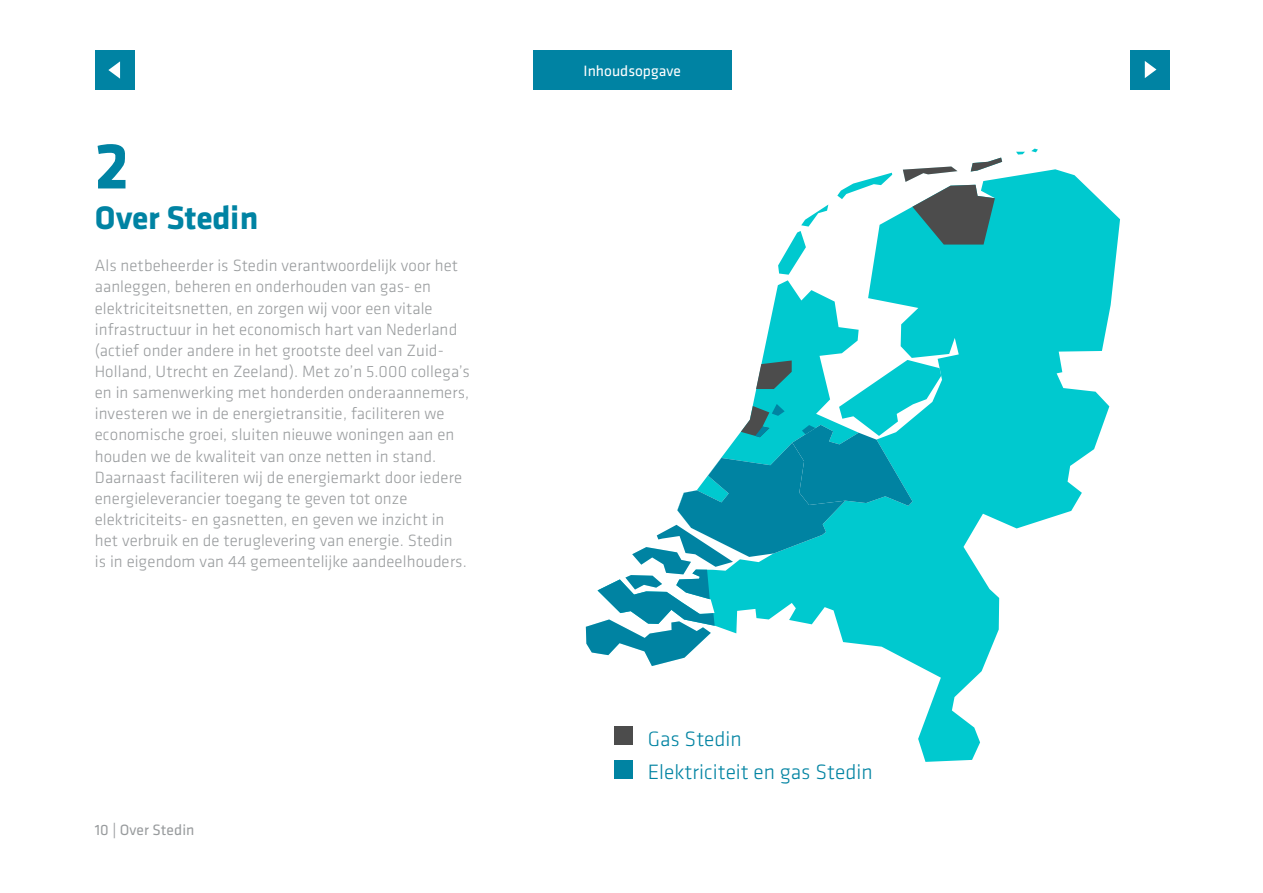
<style>
.page{position:relative;width:1263px;height:893px;background:#fff}
.page>*{position:absolute;margin:0;border:0;box-sizing:border-box;transform-origin:0 0}
.t1{font:700 67.65px "Klavika";color:#0083a3}
.t2{font:700 33.75px "Klavika";letter-spacing:-.015em;color:#0083a3}
.t3{font:300 21.6px "Klavika";color:#0083a2}
.t4{font:300 16.95px/21.1px "Klavika";color:#989b9d}
.t5{font:15.45px "Klavika";color:#989b9d}
.t6{font:15.45px "Klavika";color:#fff}
</style>
<div class="page">
<svg style="left:912px;top:169px;width:208px;height:593px;fill:#00c9cf"></svg>
<svg style="left:957px;top:158px;width:45px;height:231px;background:#27b6bb"></svg>
<svg style="left:746px;top:166px;width:211px;height:271px"></svg>
<svg style="left:586px;top:425px;width:326px;height:241px"></svg>
<div style="left:614px;top:761px;width:18px;height:18px;background:#0083a2"></div>
<div style="left:614px;top:727px;width:18px;height:18px;background:#4c4c4c"></div>
<div style="left:1130px;top:50px;width:40px;height:40px;background:#0083a3"></div>
<svg style="left:1145px;top:61px;width:11px;height:17px"></svg>
<div style="left:95px;top:50px;width:40px;height:40px;background:#0083a3"></div>
<svg style="left:108px;top:61px;width:12px;height:18px"></svg>
<div style="left:533px;top:50px;width:199px;height:40px;background:#0083a3"></div>
<h1 class="t1" style="left:95px;top:138px;width:36px">2</h1>
<h2 class="t2" style="left:95px;top:204px;width:165px">Over Stedin</h2>
<p class="t4" style="left:95px;top:257px;width:377px">Als netbeheerder is Stedin verantwoordelijk voor het aanleggen, beheren en onderhouden van gas- en elektriciteitsnetten, en zorgen wij voor een vitale infrastructuur in het economisch hart van Nederland (actief onder andere in het grootste deel van Zuid-Holland, Utrecht en Zeeland). Met zo’n 5.000 collega’s en in samenwerking met honderden onderaannemers, investeren we in de energietransitie, faciliteren we economische groei, sluiten nieuwe woningen aan en houden we de kwaliteit van onze netten in stand.<br>Daarnaast faciliteren wij de energiemarkt door iedere energieleverancier toegang te geven tot onze elektriciteits- en gasnetten, en geven we inzicht in het verbruik en de teruglevering van energie. Stedin<br>is in eigendom van 44 gemeentelijke aandeelhouders.</p>
<p class="t5" style="left:95px;top:823px;width:101px">10 | Over Stedin</p>
<p class="t6" style="left:584px;top:65px;width:101px">Inhoudsopgave</p>
<p class="t3" style="left:648px;top:730px;width:96px">Gas Stedin</p>
<p class="t3" style="left:648px;top:763px;width:226px">Elektriciteit en gas Stedin</p>
</div>
